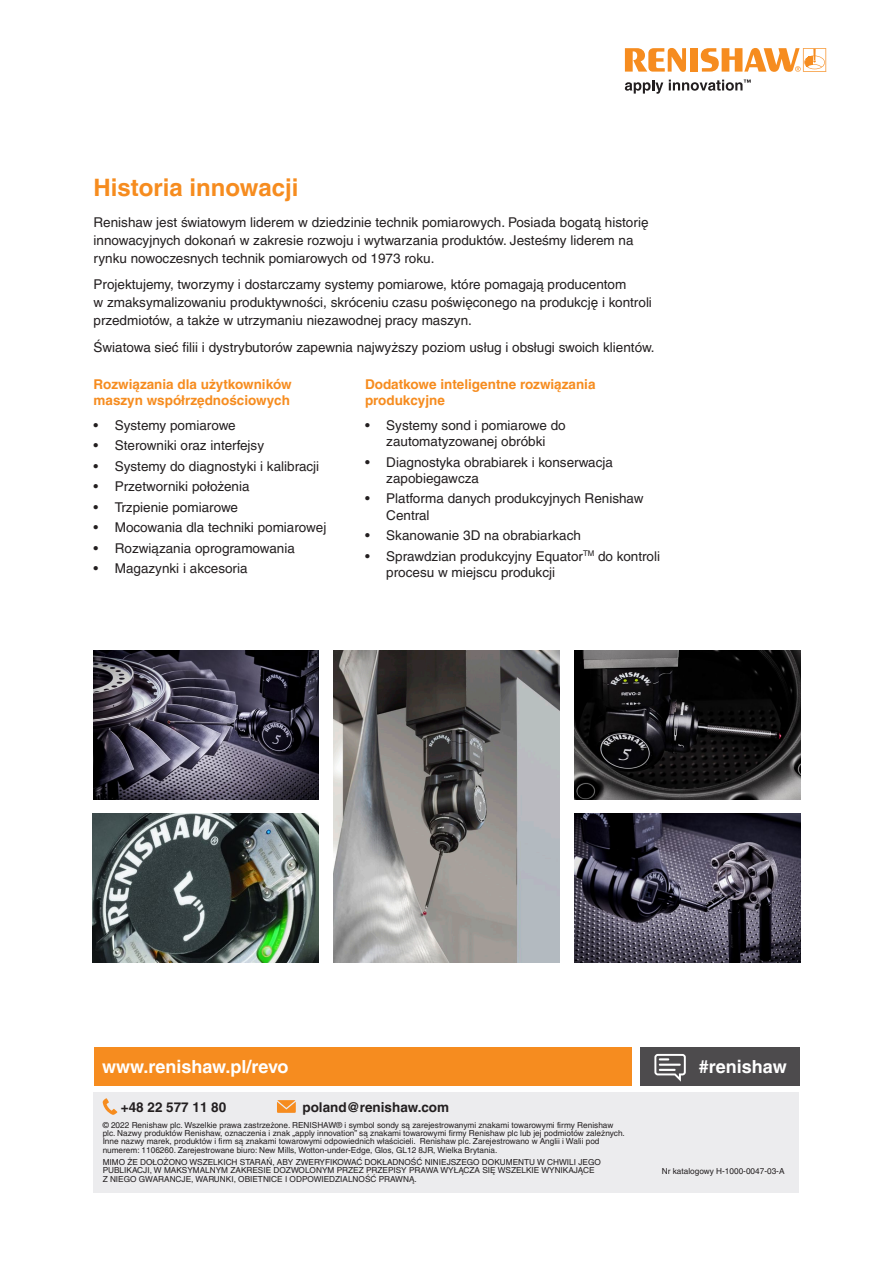
<style>
.page{position:relative;width:893px;height:1263px;background:#fff}
.page>*{position:absolute;margin:0;border:0;box-sizing:border-box;transform-origin:0 0}
.Inside_Headline_21pt{font:700 24px "Helvetica LT Pro";color:#f68c1f}
.back_page_URL_white{font:700 18px "Helvetica LT Pro";color:#fff}
.Bullet_Points{font:13.5px/18px "Helvetica LT Pro";color:#231f20}
.Bullet_Points-2{font:700 13.5px/16.2px "Helvetica LT Pro";color:#f68c1f}
.back_page_contact_de{font:700 13.5px "Helvetica LT Pro";color:#231f20}
.Disclaimer{font:8.25px/8.2px "Helvetica LT Pro";color:#231f20}
.Part_No{font:8.25px "Helvetica LT Pro";color:#231f20}
</style>
<div class="page">
<img style="left:575px;top:650px;width:225px;height:149px">
<img style="left:93px;top:813px;width:225px;height:149px">
<img style="left:94px;top:650px;width:225px;height:149px">
<img style="left:334px;top:650px;width:225px;height:312px">
<img style="left:575px;top:813px;width:225px;height:149px">
<div style="left:94px;top:1092px;width:705px;height:101px;background:#ececee"></div>
<svg style="left:103px;top:1098px;width:14px;height:17px"></svg>
<svg style="left:277px;top:1100px;width:19px;height:13px"></svg>
<div style="left:94px;top:1047px;width:537px;height:39px;background:#f68c1f"></div>
<svg style="left:625px;top:80px;width:38px;height:14px"></svg>
<svg style="left:625px;top:48px;width:61px;height:24px"></svg>
<div style="left:690px;top:48px;width:8px;height:24px;background:#f68c1f"></div>
<svg style="left:701px;top:48px;width:125px;height:24px"></svg>
<svg style="left:669px;top:80px;width:82px;height:11px"></svg>
<div style="left:639px;top:1047px;width:160px;height:39px;background:#4d4b4d"></div>
<svg style="left:654px;top:1054px;width:32px;height:28px"></svg>
<p class="Inside_Headline_21pt" style="left:94px;top:173px;width:207px">Historia innowacji</p>
<p class="Bullet_Points" style="left:94px;top:213px;width:557px">Renishaw jest światowym liderem w dziedzinie technik pomiarowych. Posiada bogatą historię innowacyjnych dokonań w zakresie rozwoju i wytwarzania produktów. Jesteśmy liderem na rynku nowoczesnych technik pomiarowych od 1973 roku.</p>
<p class="Bullet_Points" style="left:94px;top:275px;width:560px">Projektujemy, tworzymy i dostarczamy systemy pomiarowe, które pomagają producentom<br>w zmaksymalizowaniu produktywności, skróceniu czasu poświęconego na produkcję i kontroli przedmiotów, a także w utrzymaniu niezawodnej pracy maszyn.</p>
<p class="Bullet_Points" style="left:94px;top:338px;width:563px">Światowa sieć filii i dystrybutorów zapewnia najwyższy poziom usług i obsługi swoich klientów.</p>
<p class="Bullet_Points-2" style="left:94px;top:376px;width:199px">Rozwiązania dla użytkowników maszyn współrzędnościowych</p>
<p class="Bullet_Points" style="left:94px;top:416px;width:144px">• Systemy pomiarowe</p>
<p class="Bullet_Points" style="left:94px;top:437px;width:172px">• Sterowniki oraz interfejsy</p>
<p class="Bullet_Points" style="left:94px;top:457px;width:227px">• Systemy do diagnostyki i kalibracji</p>
<p class="Bullet_Points" style="left:94px;top:478px;width:158px">• Przetworniki położenia</p>
<p class="Bullet_Points" style="left:94px;top:498px;width:146px">• Trzpienie pomiarowe</p>
<p class="Bullet_Points" style="left:94px;top:518px;width:234px">• Mocowania dla techniki pomiarowej</p>
<p class="Bullet_Points" style="left:94px;top:539px;width:203px">• Rozwiązania oprogramowania</p>
<p class="Bullet_Points" style="left:94px;top:559px;width:156px">• Magazynki i akcesoria</p>
<p class="Bullet_Points-2" style="left:365px;top:376px;width:232px">Dodatkowe inteligentne rozwiązania produkcyjne</p>
<p class="Bullet_Points" style="left:365px;top:417px;width:202px;line-height:16.2px;text-align:center">• Systemy sond i pomiarowe do zautomatyzowanej obróbki</p>
<p class="Bullet_Points" style="left:386px;top:454px;width:228px;line-height:16.2px;text-indent:-21px">• Diagnostyka obrabiarek i konserwacja zapobiegawcza</p>
<p class="Bullet_Points" style="left:386px;top:491px;width:259px;line-height:16.2px;text-indent:-21px">• Platforma danych produkcyjnych Renishaw<br>Central</p>
<p class="Bullet_Points" style="left:365px;top:526px;width:218px">• Skanowanie 3D na obrabiarkach</p>
<p class="Bullet_Points" style="left:386px;top:548px;width:275px;line-height:16.2px;text-indent:-21px">• Sprawdzian produkcyjny Equator<sup>TM</sup> do kontroli procesu w miejscu produkcji</p>
<p class="back_page_URL_white" style="left:102px;top:1056px;width:188px">www.renishaw.pl/revo</p>
<p class="back_page_contact_de" style="left:121px;top:1099px;width:107px">+48 22 577 11 80</p>
<p class="back_page_contact_de" style="left:302px;top:1099px;width:148px">poland@renishaw.com</p>
<p class="back_page_URL_white" style="left:699px;top:1056px;width:89px">#renishaw</p>
<p class="Disclaimer" style="left:103px;top:1121px;width:524px">© 2022 Renishaw plc. Wszelkie prawa zastrzeżone. RENISHAW® i symbol sondy są zarejestrowanymi znakami towarowymi firmy Renishaw plc. Nazwy produktów Renishaw, oznaczenia i znak „apply innovation” są znakami towarowymi firmy Renishaw plc lub jej podmiotów zależnych.<br>Inne nazwy marek, produktów i firm są znakami towarowymi odpowiednich właścicieli. Renishaw plc. Zarejestrowano w Anglii i Walii pod numerem: 1106260. Zarejestrowane biuro: New Mills, Wotton-under-Edge, Glos, GL12 8JR, Wielka Brytania.</p>
<p class="Disclaimer" style="left:103px;top:1158px;width:500px">MIMO ŻE DOŁOŻONO WSZELKICH STARAŃ, ABY ZWERYFIKOWAĆ DOKŁADNOŚĆ NINIEJSZEGO DOKUMENTU W CHWILI JEGO<br>PUBLIKACJI, W MAKSYMALNYM ZAKRESIE DOZWOLONYM PRZEZ PRZEPISY PRAWA WYŁĄCZA SIĘ WSZELKIE WYNIKAJĄCE<br>Z NIEGO GWARANCJE, WARUNKI, OBIETNICE I ODPOWIEDZIALNOŚĆ PRAWNĄ.</p>
<p class="Part_No" style="left:662px;top:1166px;width:124px">Nr katalogowy H-1000-0047-03-A</p>
</div>
